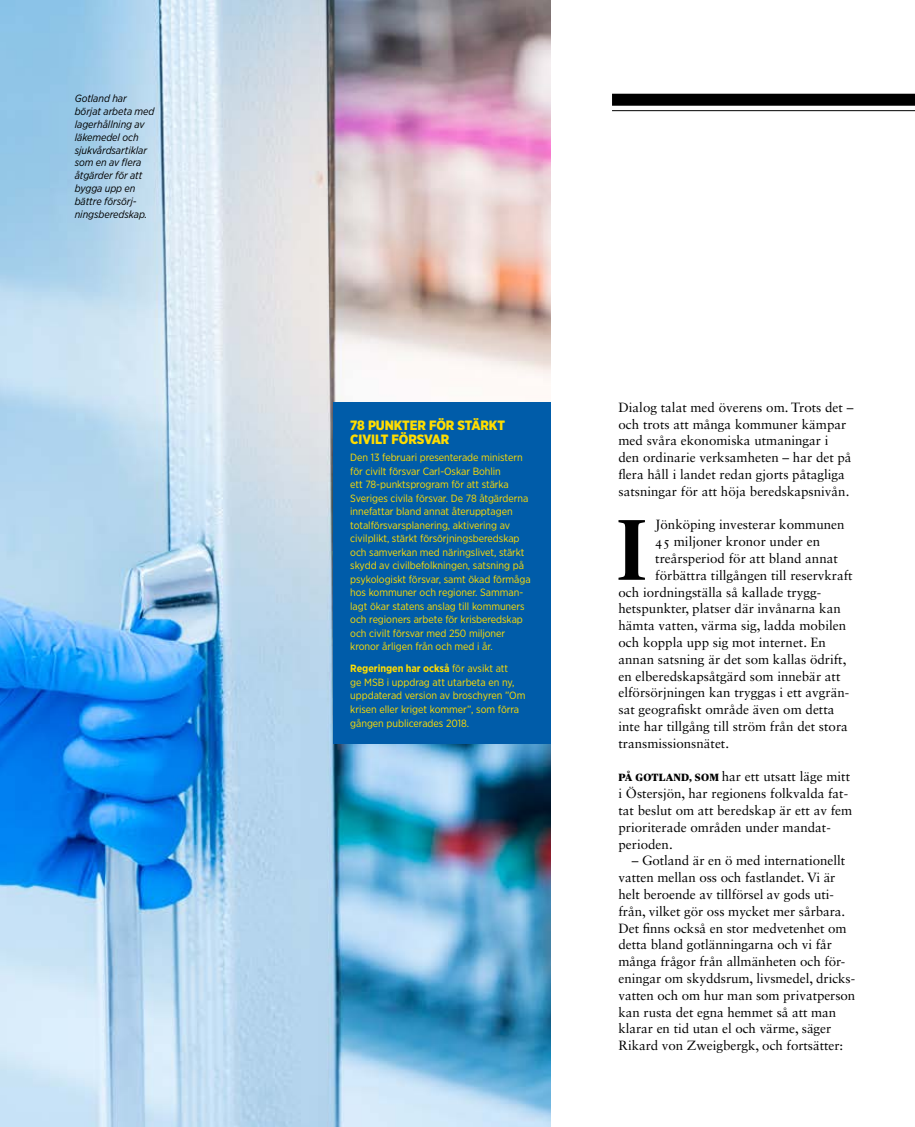
<style>
.page{position:relative;width:915px;height:1127px;background:#fff}
.page>*{position:absolute;margin:0;border:0;box-sizing:border-box;transform-origin:0 0}
.t1{font:500 86.1px "Publico Headline";color:#000}
.t2{font:900 13.5px/13.5px "Gotham Narrow";letter-spacing:-.005em;color:#fd0}
.t3{font:13.35px/16.8px "Sabon LT Std";color:#000}
.t4{font:10.5px/13.5px "Gotham Narrow";letter-spacing:-.005em;color:#fd0}
.t5{font:italic 10.5px/12.9px "Gotham Narrow";letter-spacing:-.005em;color:#000}
.s1{font-weight:700}
.s2{font-family:"Publico Headline";font-weight:800;font-size:12.3px}
</style>
<div class="page">
<img style="left:0;top:0;width:550px;height:1127px">
<div style="left:333px;top:402px;width:217px;height:341px;background:#005ca9"></div>
<div style="left:611px;top:94px;width:303px;height:12px;background:#000"></div>
<hr style="left:611px;top:110px;width:303px;height:1px;background:#000">
<p class="t5" style="left:75px;top:92px;width:81px">Gotland har börjat arbeta med lagerhållning av läkemedel och sjukvårdsartiklar som en av flera åtgärder för att bygga upp en bättre försörj&shy;ningsberedskap.</p>
<p class="t2" style="left:350px;top:418px;width:156px">78 PUNKTER FÖR STÄRKT<br>CIVILT FÖRSVAR</p>
<p class="t4" style="left:350px;top:451px;width:182px">Den 13 februari presenterade ministern för civilt försvar Carl-Oskar Bohlin<br>ett 78-punktsprogram för att stärka Sveriges civila försvar. De 78 åtgärderna innefattar bland annat återupptagen totalförsvarsplanering, aktivering av civilplikt, stärkt försörjningsberedskap och samverkan med näringslivet, stärkt skydd av civilbefolkningen, satsning på psykologiskt försvar, samt ökad förmåga hos kommuner och regioner. Samman&shy;lagt ökar statens anslag till kommuners och regioners arbete för krisberedskap och civilt försvar med 250 miljoner kronor årligen från och med i år.</p>
<p class="t4" style="left:350px;top:662px;width:177px"><span class="s1">Regeringen har också</span> för avsikt att<br>ge MSB i uppdrag att utarbeta en ny, uppdaterad version av broschyren ”Om krisen eller kriget kommer”, som förra gången publicerades 2018.</p>
<p class="t3" style="left:618px;top:398px;width:236px">Dialog talat med överens om. Trots det – och trots att många kommuner kämpar med svåra ekonomiska utmaningar i<br>den ordinarie verksamheten – har det på flera håll i landet redan gjorts påtagliga satsningar för att höja beredskapsnivån.</p>
<h1 class="t1" style="left:616px;top:488px;width:31px">I</h1>
<p class="t3" style="left:655px;top:516px;width:191px">Jönköping investerar kommunen</p>
<p class="t3" style="left:655px;top:533px;width:166px">45 miljoner kronor under en</p>
<p class="t3" style="left:655px;top:550px;width:184px">treårsperiod för att bland annat</p>
<p class="t3" style="left:655px;top:566px;width:199px">förbättra tillgången till reservkraft</p>
<p class="t3" style="left:618px;top:583px;width:204px">och iordningställa så kallade trygg-</p>
<p class="t3" style="left:618px;top:600px;width:224px">hetspunkter, platser där invånarna kan</p>
<p class="t3" style="left:618px;top:617px;width:229px">hämta vatten, värma sig, ladda mobilen</p>
<p class="t3" style="left:618px;top:634px;width:209px">och koppla upp sig mot internet. En</p>
<p class="t3" style="left:618px;top:650px;width:229px">annan satsning är det som kallas ödrift,</p>
<p class="t3" style="left:618px;top:667px;width:223px">en elberedskapsåtgärd som innebär att</p>
<p class="t3" style="left:618px;top:684px;width:232px">elförsörjningen kan tryggas i ett avgrän-</p>
<p class="t3" style="left:618px;top:701px;width:217px">sat geografiskt område även om detta</p>
<p class="t3" style="left:618px;top:718px;width:231px">inte har tillgång till ström från det stora</p>
<p class="t3" style="left:618px;top:734px;width:112px">transmissionsnätet.</p>
<p class="t3" style="left:618px;top:768px;width:235px"><span class="s2">PÅ GOTLAND, SOM</span> har ett utsatt läge mitt i Östersjön, har regionens folkvalda fat&shy;tat beslut om att beredskap är ett av fem prioriterade områden under mandat&shy;perioden.</p>
<p class="t3" style="left:618px;top:852px;width:238px;text-indent:13px">– Gotland är en ö med internationellt vatten mellan oss och fastlandet. Vi är helt beroende av tillförsel av gods uti&shy;från, vilket gör oss mycket mer sårbara.<br>Det finns också en stor medvetenhet om detta bland gotlänningarna och vi får många frågor från allmänheten och för&shy;eningar om skyddsrum, livsmedel, dricks&shy;vatten och om hur man som privatperson kan rusta det egna hemmet så att man klarar en tid utan el och värme, säger Rikard von Zweigbergk, och fortsätter:</p>
</div>
